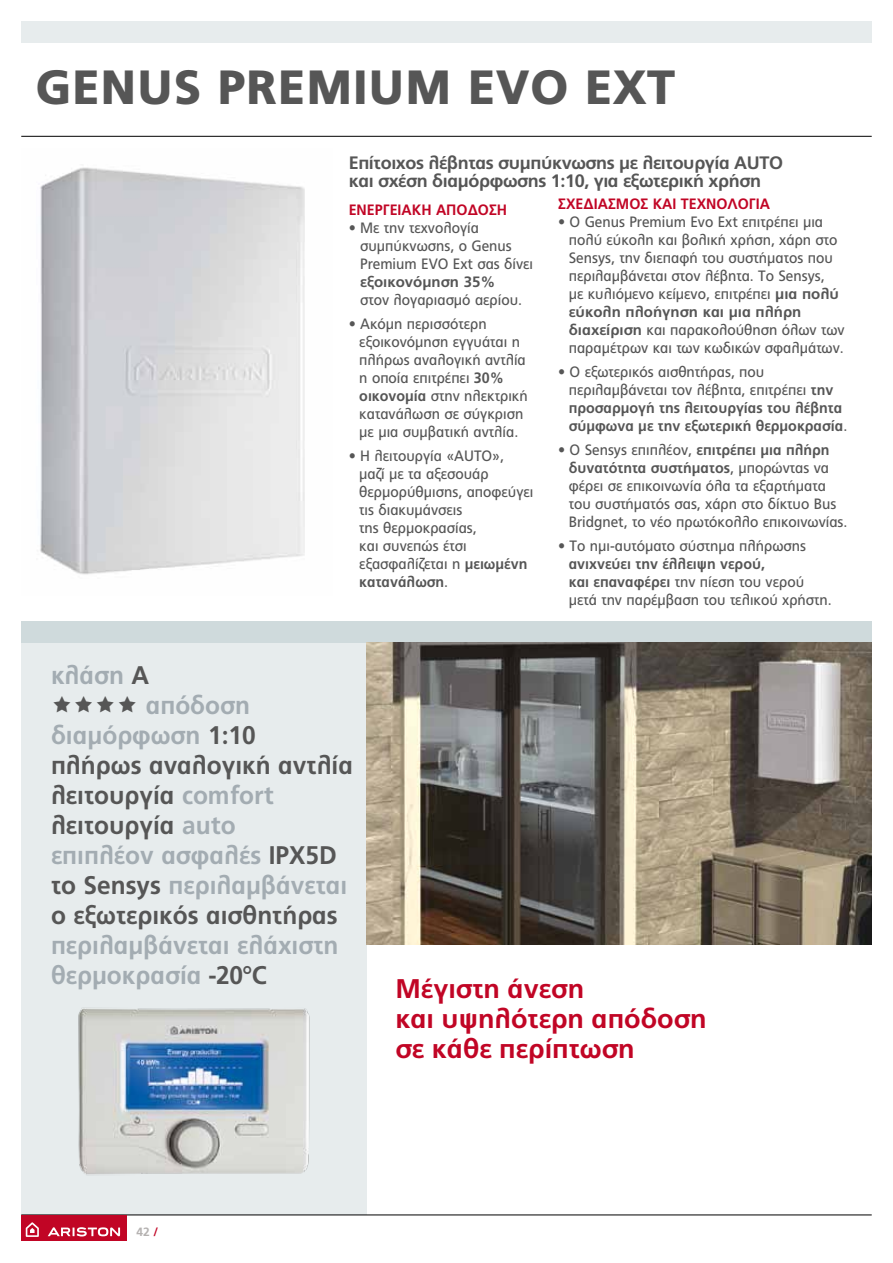
<style>
.page{position:relative;width:893px;height:1263px;background:#fff}
.page>*{position:absolute;margin:0;border:0;box-sizing:border-box;transform-origin:0 0}
.t1{font:900 48px "PF Catalog";color:#565656}
.t2{font:700 27px/30px "PF Catalog";color:#c10525}
.t3{font:700 25.5px/30px "PF Catalog";color:#a3acb2;scale:.96 1}
.t4{font:700 25.5px "PF Catalog";color:#565656;scale:.96 1}
.t5{font:700 18px/18px "PF Catalog";letter-spacing:-.02em;color:#565656}
.t6{font:15px/18px "PF Catalog";color:#565656;scale:.95 1}
.t7{font:700 15px/18px "PF Catalog";color:#565656;scale:.95 1}
.t8{font:700 15px "PF Catalog";color:#c10525;scale:.95 1}
.t9{font:700 15px "PF Catalog";color:#565656}
.t10{font:700 12px "PF Catalog";color:#b5b2b1}
.s1{font-weight:700}
.s2{font-weight:400}
.s3{color:#565656}
.s4{color:#a3acb2}
.s5{color:#c10525}
</style>
<div class="page">
<div style="left:21px;top:21px;width:851px;height:21px;background:#e7eced"></div>
<div style="left:21px;top:642px;width:346px;height:573px;background:#e7eced"></div>
<hr style="left:21px;top:1215px;width:851px;height:1px;background:#000">
<hr style="left:21px;top:136px;width:851px;height:1px;background:#000">
<div style="left:21px;top:1215px;width:106px;height:26px;background:#c10525"></div>
<svg style="left:26px;top:1222px;width:13px;height:15px"></svg>
<svg style="left:48px;top:1227px;width:72px;height:9px"></svg>
<div style="left:21px;top:621px;width:851px;height:21px;background:#cfdadc"></div>
<img style="left:40px;top:167px;width:265px;height:408px">
<img style="left:367px;top:642px;width:505px;height:302px">
<img style="left:78px;top:1007px;width:232px;height:168px">
<h1 class="t1" style="left:35px;top:59px;width:642px">GENUS PREMIUM EVO EXT</h1>
<p class="t5" style="left:349px;top:154px;width:436px">Επίτοιχος λέβητας συμπύκνωσης με λειτουργία AUTO και σχέση διαμόρφωσης 1:10, για εξωτερική χρήση</p>
<p class="t8" style="left:349px;top:201px;width:168px">ΕΝΕΡΓΕΙΑΚΗ ΑΠΟΔΟΣΗ</p>
<p class="t6" style="left:360px;top:219px;width:184px;text-indent:-11px">• Με την τεχνολογία συμπύκνωσης, ο Genus<br>Premium EVO Ext σας δίνει</p>
<p class="t9" style="left:360px;top:273px;width:137px">εξοικονόμηση 35%</p>
<p class="t6" style="left:360px;top:291px;width:172px">στον λογαριασμό αερίου.</p>
<p class="t6" style="left:359px;top:315px;width:179px;text-indent:-11px">• Ακόμη περισσότερη εξοικονόμηση εγγυάται η πλήρως αναλογική αντλία η οποία επιτρέπει <span class="s1">30% οικονομία</span> στην ηλεκτρική κατανάλωση σε σύγκριση με μια συμβατική αντλία.</p>
<p class="t6" style="left:359px;top:447px;width:185px;text-indent:-11px">• Η λειτουργία «AUTO», μαζί με τα αξεσουάρ θερμορύθμισης, αποφεύγει τις διακυμάνσεις<br>της θερμοκρασίας,<br>και συνεπώς έτσι εξασφαλίζεται η <span class="s1">μειωμένη κατανάλωση</span>.</p>
<p class="t8" style="left:558px;top:195px;width:225px">ΣΧΕΔΙΑΣΜΟΣ ΚΑΙ ΤΕΧΝΟΛΟΓΙΑ</p>
<p class="t6" style="left:569px;top:213px;width:292px;text-indent:-11px">• Ο Genus Premium Evo Ext επιτρέπει μια πολύ εύκολη και βολική χρήση, χάρη στο Sensys, την διεπαφή του συστήματος που περιλαμβάνεται στον λέβητα. To Sensys,<br>με κυλιόμενο κείμενο, επιτρέπει <span class="s1">μια πολύ εύκολη πλοήγηση και μια πλήρη διαχείριση</span> και παρακολούθηση όλων των παραμέτρων και των κωδικών σφαλμάτων.</p>
<p class="t7" style="left:569px;top:363px;width:295px;text-indent:-11px"><span class="s2">• Ο εξωτερικός αισθητήρας, που περιλαμβάνεται τον λέβητα, επιτρέπει</span> την προσαρμογή της λειτουργίας του λέβητα σύμφωνα με την εξωτερική θερμοκρασία<span class="s2">.</span></p>
<p class="t6" style="left:569px;top:441px;width:295px;text-indent:-11px">• Ο Sensys επιπλέον, <span class="s1">επιτρέπει μια πλήρη δυνατότητα συστήματος</span>, μπορώντας να φέρει σε επικοινωνία όλα τα εξαρτήματα του συστήματός σας, χάρη στο δίκτυο Bus Bridgnet, το νέο πρωτόκολλο επικοινωνίας.</p>
<p class="t6" style="left:558px;top:537px;width:263px">• Το ημι-αυτόματο σύστημα πλήρωσης</p>
<p class="t6" style="left:569px;top:555px;width:278px"><span class="s1">ανιχνεύει την έλλειψη νερού,<br>και επαναφέρει</span> την πίεση του νερού μετά την παρέμβαση του τελικού χρήστη.</p>
<h3 class="t3" style="left:51px;top:660px;width:104px">κλάση <span class="s3">A</span></h3>
<h3 class="t3" style="left:146px;top:690px;width:110px">απόδοση</h3>
<h3 class="t3" style="left:51px;top:720px;width:215px">διαμόρφωση <span class="s3">1:10</span></h3>
<h3 class="t4" style="left:51px;top:750px;width:316px">πλήρως αναλογική αντλία</h3>
<h3 class="t4" style="left:51px;top:780px;width:234px">λειτουργία <span class="s4">comfort</span></h3>
<h3 class="t4" style="left:51px;top:810px;width:194px">λειτουργία <span class="s4">auto</span></h3>
<h3 class="t3" style="left:51px;top:840px;width:299px">επιπλέον ασφαλές <span class="s3">IPX5D</span></h3>
<h3 class="t3" style="left:51px;top:870px;width:310px"><span class="s3">τo Sensys</span> περιλαμβάνεται</h3>
<h3 class="t4" style="left:51px;top:900px;width:300px">ο εξωτερικός αισθητήρας</h3>
<h3 class="t3" style="left:51px;top:930px;width:301px">περιλαμβάνεται ελάχιστη θερμοκρασία <span class="s3">-20°C</span></h3>
<h2 class="t2" style="left:395px;top:974px;width:313px">Μέγιστη άνεση<br>και υψηλότερη απόδοση σε κάθε περίπτωση</h2>
<p class="t10" style="left:136px;top:1225px;width:23px">42 <span class="s5">/</span></p>
</div>
